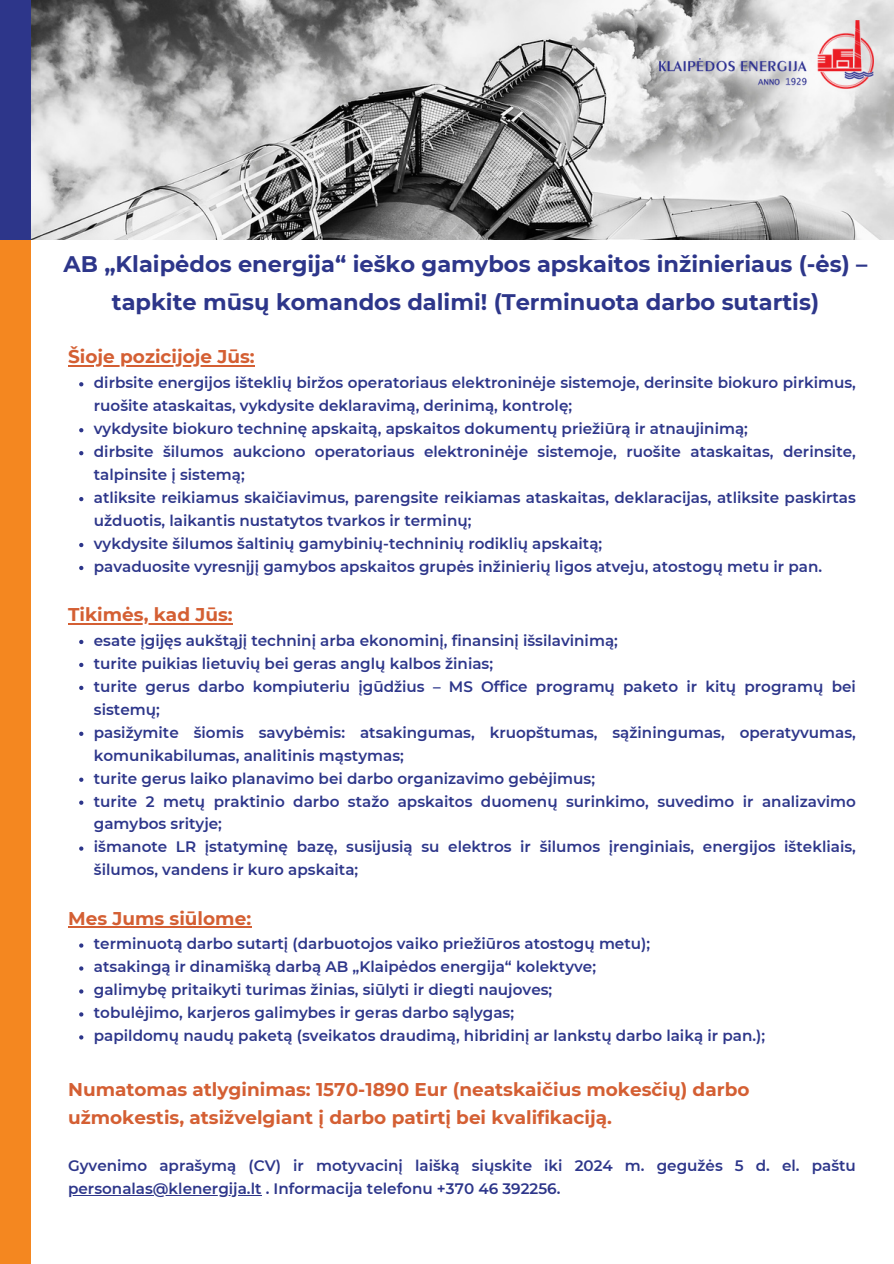
<style>
.page{position:relative;width:894px;height:1264px;background:#fff}
.page>*{position:absolute;margin:0;border:0;box-sizing:border-box;transform-origin:0 0}
.t1{font:700 22.5px/38.2px "Montserrat";color:#2d368a;text-align:center}
.t2{font:700 18.45px/28px "Montserrat";color:#d45f33}
.t3{font:600 15.15px/23px "Montserrat";color:#2d368a}
</style>
<div class="page">
<img style="left:31px;top:0;width:862px;height:239px">
<div style="left:0;top:0;width:31px;height:240px;background:#2d368a"></div>
<div style="left:0;top:240px;width:31px;height:1023px;background:#f48720"></div>
<img style="left:659px;top:20px;width:214px;height:69px">
<hr style="left:68px;top:365px;width:187px;height:2px;background:#d45f33">
<svg style="left:79px;top:382px;width:4px;height:4px"></svg>
<svg style="left:79px;top:428px;width:4px;height:4px"></svg>
<svg style="left:79px;top:451px;width:4px;height:4px"></svg>
<svg style="left:79px;top:497px;width:4px;height:4px"></svg>
<svg style="left:79px;top:543px;width:4px;height:4px"></svg>
<svg style="left:79px;top:566px;width:4px;height:4px"></svg>
<hr style="left:68px;top:623px;width:165px;height:1px;background:#d45f33">
<svg style="left:79px;top:640px;width:4px;height:4px"></svg>
<svg style="left:79px;top:662px;width:4px;height:5px"></svg>
<svg style="left:79px;top:685px;width:4px;height:5px"></svg>
<svg style="left:79px;top:731px;width:4px;height:5px"></svg>
<svg style="left:79px;top:777px;width:4px;height:4px"></svg>
<svg style="left:79px;top:800px;width:4px;height:4px"></svg>
<svg style="left:79px;top:846px;width:4px;height:4px"></svg>
<hr style="left:68px;top:926px;width:183px;height:2px;background:#d45f33">
<svg style="left:79px;top:943px;width:4px;height:4px"></svg>
<svg style="left:79px;top:966px;width:4px;height:4px"></svg>
<svg style="left:79px;top:989px;width:4px;height:4px"></svg>
<svg style="left:79px;top:1012px;width:4px;height:4px"></svg>
<svg style="left:79px;top:1035px;width:4px;height:4px"></svg>
<hr style="left:68px;top:1195px;width:193px;height:1px;background:#2d368a">
<h1 class="t1" style="left:63px;top:245px;width:805px">AB „Klaipėdos energija“ ieško gamybos apskaitos inžinieriaus (-ės) – tapkite mūsų komandos dalimi! (Terminuota darbo sutartis)</h1>
<h1 class="t2" style="left:68px;top:343px;width:188px">Šioje pozicijoje Jūs:</h1>
<h2 class="t3" style="left:94px;top:371px;width:763px">dirbsite energijos išteklių biržos operatoriaus elektroninėje sistemoje, derinsite biokuro pirkimus, ruošite ataskaitas, vykdysite deklaravimą, derinimą, kontrolę;</h2>
<p class="t3" style="left:94px;top:417px;width:655px">vykdysite biokuro techninę apskaitą, apskaitos dokumentų priežiūrą ir atnaujinimą;</p>
<p class="t3" style="left:94px;top:440px;width:763px">dirbsite šilumos aukciono operatoriaus elektroninėje sistemoje, ruošite ataskaitas, derinsite, talpinsite į sistemą;</p>
<p class="t3" style="left:94px;top:486px;width:763px">atliksite reikiamus skaičiavimus, parengsite reikiamas ataskaitas, deklaracijas, atliksite paskirtas užduotis, laikantis nustatytos tvarkos ir terminų;</p>
<p class="t3" style="left:94px;top:532px;width:510px">vykdysite šilumos šaltinių gamybinių-techninių rodiklių apskaitą;</p>
<p class="t3" style="left:94px;top:555px;width:729px">pavaduosite vyresnįjį gamybos apskaitos grupės inžinierių ligos atveju, atostogų metu ir pan.</p>
<p class="t2" style="left:68px;top:600px;width:166px">Tikimės, kad Jūs:</p>
<h2 class="t3" style="left:94px;top:629px;width:525px">esate įgijęs aukštąjį techninį arba ekonominį, finansinį išsilavinimą;</h2>
<p class="t3" style="left:94px;top:652px;width:400px">turite puikias lietuvių bei geras anglų kalbos žinias;</p>
<p class="t3" style="left:94px;top:674px;width:763px">turite gerus darbo kompiuteriu įgūdžius – MS Office programų paketo ir kitų programų bei sistemų;</p>
<p class="t3" style="left:94px;top:720px;width:763px">pasižymite šiomis savybėmis: atsakingumas, kruopštumas, sąžiningumas, operatyvumas, komunikabilumas, analitinis mąstymas;</p>
<p class="t3" style="left:94px;top:766px;width:502px">turite gerus laiko planavimo bei darbo organizavimo gebėjimus;</p>
<p class="t3" style="left:94px;top:789px;width:763px">turite 2 metų praktinio darbo stažo apskaitos duomenų surinkimo, suvedimo ir analizavimo gamybos srityje;</p>
<p class="t3" style="left:94px;top:835px;width:763px">išmanote LR įstatyminę bazę, susijusią su elektros ir šilumos įrenginiais, energijos ištekliais, šilumos, vandens ir kuro apskaita;</p>
<p class="t2" style="left:68px;top:904px;width:184px">Mes Jums siūlome:</p>
<h2 class="t3" style="left:94px;top:932px;width:557px">terminuotą darbo sutartį (darbuotojos vaiko priežiūros atostogų metu);</h2>
<p class="t3" style="left:94px;top:955px;width:503px">atsakingą ir dinamišką darbą AB „Klaipėdos energija“ kolektyve;</p>
<p class="t3" style="left:94px;top:978px;width:460px">galimybę pritaikyti turimas žinias, siūlyti ir diegti naujoves;</p>
<p class="t3" style="left:94px;top:1001px;width:421px">tobulėjimo, karjeros galimybes ir geras darbo sąlygas;</p>
<p class="t3" style="left:94px;top:1024px;width:672px">papildomų naudų paketą (sveikatos draudimą, hibridinį ar lankstų darbo laiką ir pan.);</p>
<p class="t2" style="left:68px;top:1074px;width:682px">Numatomas atlyginimas: 1570-1890 Eur (neatskaičius mokesčių) darbo užmokestis, atsižvelgiant į darbo patirtį bei kvalifikaciją.</p>
<h2 class="t3" style="left:68px;top:1154px;width:789px">Gyvenimo aprašymą (CV) ir motyvacinį laišką siųskite iki 2024 m. gegužės 5 d. el. paštu</h2>
<h3 class="t3" style="left:68px;top:1177px;width:494px">personalas@klenergija.lt . Informacija telefonu +370 46 392256.</h3>
</div>
